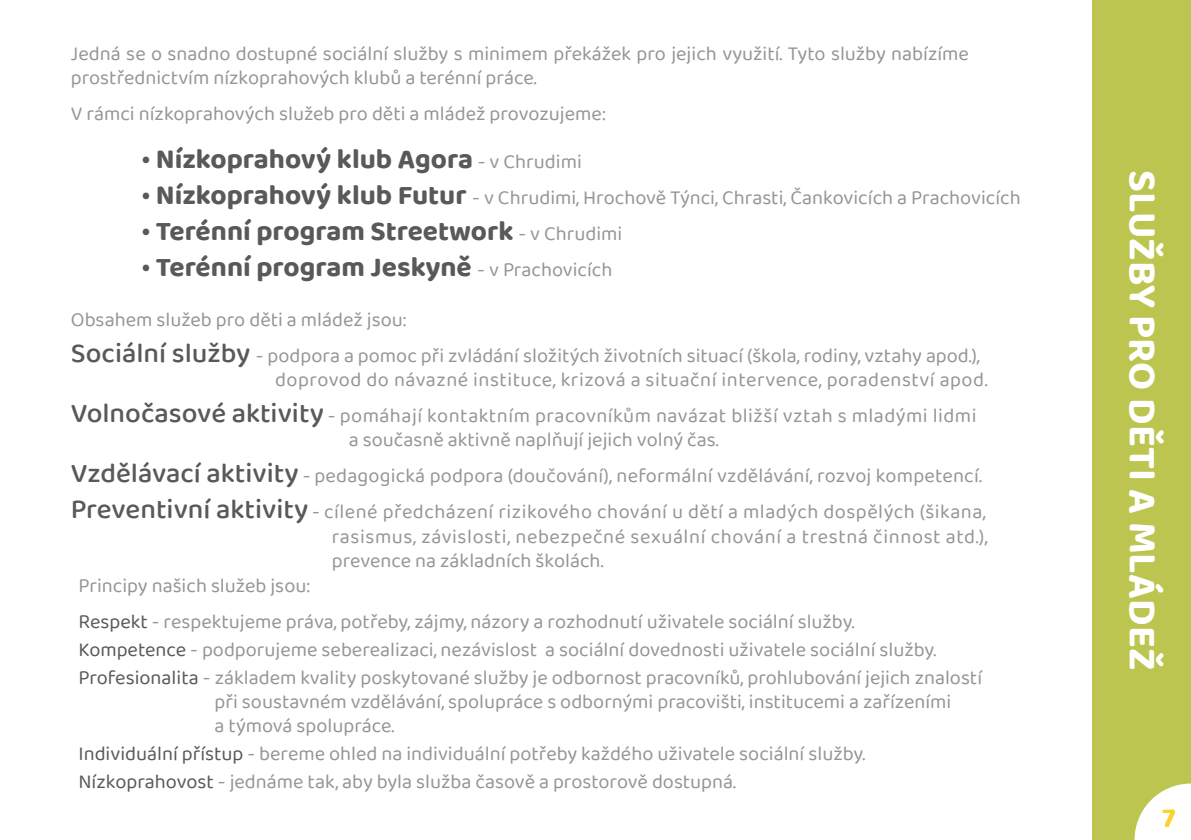
<style>
.page{position:relative;width:1191px;height:840px;background:#fff}
.page>*{position:absolute;margin:0;border:0;box-sizing:border-box;transform-origin:0 0}
.t1{font:700 40px "Baloo Tammudu 2";color:#fff}
.t2{font:700 28px "Baloo Tammudu 2";color:#58595b}
.t3{font:700 28px "Baloo Tammudu 2";color:#fbd12f}
.t4{font:20px/36px "Baloo Tammudu 2";color:#939598}
.t5{font:20px/36px "Baloo Tammudu 2";letter-spacing:.025em;color:#939598}
.t6{font:20px/24px "Baloo Tammudu 2";letter-spacing:.03em;color:#939598}
.s1{font-weight:400;font-size:20px;color:#939598}
.s2{font-weight:700;font-size:28px;color:#58595b}
.s3{font-weight:500;font-size:28px;color:#58595b}
.s4{color:#58595b}
</style>
<div class="page">
<div style="left:1092px;top:0;width:99px;height:839px;background:#bcc54f"></div>
<svg style="left:1134px;top:783px;width:57px;height:56px"></svg>
<p class="t4" style="left:71px;top:41px;width:899px;line-height:24px">Jedná se o snadno dostupné sociální služby s minimem překážek pro jejich využití. Tyto služby nabízíme prostřednictvím nízkoprahových klubů a terénní práce.</p>
<p class="t4" style="left:71px;top:95px;width:536px">V rámci nízkoprahových služeb pro děti a mládež provozujeme:</p>
<h2 class="t2" style="left:142px;top:142px;width:441px">• Nízkoprahový klub Agora <span class="s1">- v Chrudimi</span></h2>
<p class="t4" style="left:142px;top:179px;width:880px"><span class="s2">• Nízkoprahový klub Futur</span> - v Chrudimi, Hrochově Týnci, Chrasti, Čankovicích a Prachovicích</p>
<h2 class="t2" style="left:142px;top:214px;width:482px">• Terénní program Streetwork <span class="s1">- v Chrudimi</span></h2>
<h2 class="t2" style="left:142px;top:250px;width:472px">• Terénní program Jeskyně <span class="s1">- v Prachovicích</span></h2>
<p class="t4" style="left:71px;top:301px;width:910px">Obsahem služeb pro děti a mládež jsou:<br><span class="s3">Sociální služby</span> - podpora a pomoc při zvládání složitých životních situací (škola, rodiny, vztahy apod.),</p>
<p class="t5" style="left:71px;top:361px;width:918px;text-indent:204px">doprovod do návazné instituce, krizová a situační intervence, poradenství apod.<br><span class="s3">Volnočasové aktivity</span> - pomáhají kontaktním pracovníkům navázat bližší vztah s mladými lidmi</p>
<p class="t4" style="left:71px;top:421px;width:916px;text-align:center">a současně aktivně naplňují jejich volný čas.<br><span class="s3">Vzdělávací aktivity</span> - pedagogická podpora (doučování), neformální vzdělávání, rozvoj kompetencí.<br><span class="s3">Preventivní aktivity</span> - cílené předcházení rizikového chování u dětí a mladých dospělých (šikana,</p>
<p class="t6" style="left:332px;top:523px;width:657px">rasismus, závislosti, nebezpečné sexuální chování a trestná činnost atd.), prevence na základních školách.</p>
<p class="t4" style="left:78px;top:566px;width:777px">Principy našich služeb jsou:<br><span class="s4">Respekt</span> - respektujeme práva, potřeby, zájmy, názory a rozhodnutí uživatele sociální služby.</p>
<p class="t4" style="left:78px;top:634px;width:905px;line-height:28px"><span class="s4">Kompetence</span> - podporujeme seberealizaci, nezávislost a sociální dovednosti uživatele sociální služby.<br><span class="s4">Profesionalita</span> - základem kvality poskytované služby je odbornost pracovníků, prohlubování jejich znalostí</p>
<p class="t4" style="left:214px;top:688px;width:738px;line-height:24px">při soustavném vzdělávání, spolupráce s odbornými pracovišti, institucemi a zařízeními a týmová spolupráce.</p>
<p class="t4" style="left:78px;top:738px;width:788px;line-height:28px"><span class="s4">Individuální přístup</span> - bereme ohled na individuální potřeby každého uživatele sociální služby.<br><span class="s4">Nízkoprahovost</span> - jednáme tak, aby byla služba časově a prostorově dostupná.</p>
<h1 class="t1" style="left:1166px;top:170px;width:501px;rotate:90deg">SLUŽBY PRO DĚTI A MLÁDEŽ</h1>
<h2 class="t3" style="left:1162px;top:800px;width:15px">7</h2>
</div>
